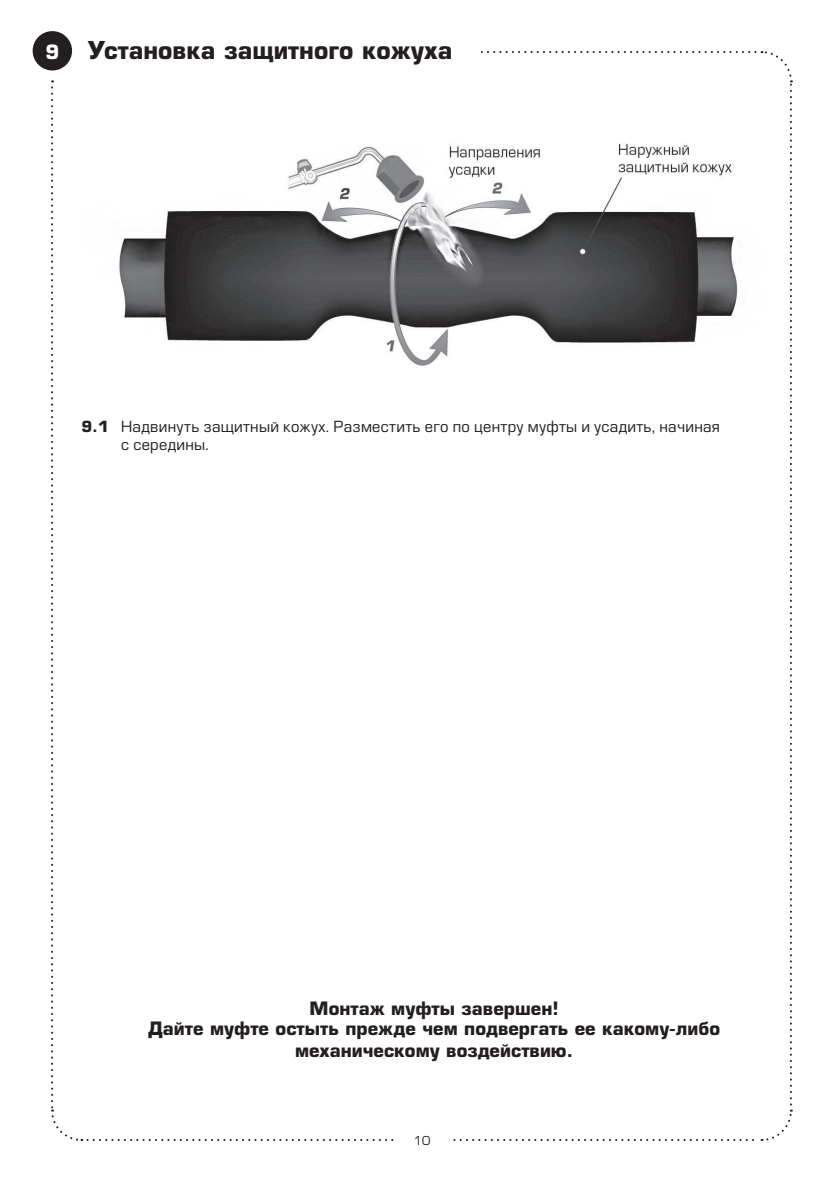
<style>
.page{position:relative;width:840px;height:1191px;background:#fff}
.page>*{position:absolute;margin:0;border:0;box-sizing:border-box;transform-origin:0 0}
.t1{font:700 24px "Europe";color:#231f20}
.t2{font:700 18px/20px "Europe";color:#231f20;text-align:center}
.t3{font:15px/18px "Europe";letter-spacing:.02em;color:#231f20}
.t4{font:12px "Europe";color:#231f20}
.s1{font-size:19.2px;color:#fff}
.s2{font-weight:700}
</style>
<div class="page">
<div style="left:33px;top:31px;width:39px;height:39px;background:#231f20;border-radius:50%"></div>
<img style="left:119px;top:143px;width:619px;height:223px">
<h1 class="t1" style="left:45px;top:36px;width:408px"><span class="s1">9</span> Установка защитного кожуха</h1>
<p class="t3" style="left:121px;top:417px;width:600px;text-indent:-40px"><span class="s2">9.1</span> Надвинуть защитный кожух. Разместить его по центру муфты и усадить, начиная с середины.</p>
<p class="t2" style="left:148px;top:998px;width:573px">Монтаж муфты завершен!<br>Дайте муфте остыть прежде чем подвергать ее какому-либо</p>
<p class="t2" style="left:295px;top:1040px;width:279px">механическому воздействию.</p>
<p class="t4" style="left:413px;top:1133px;width:18px">10</p>
</div>
